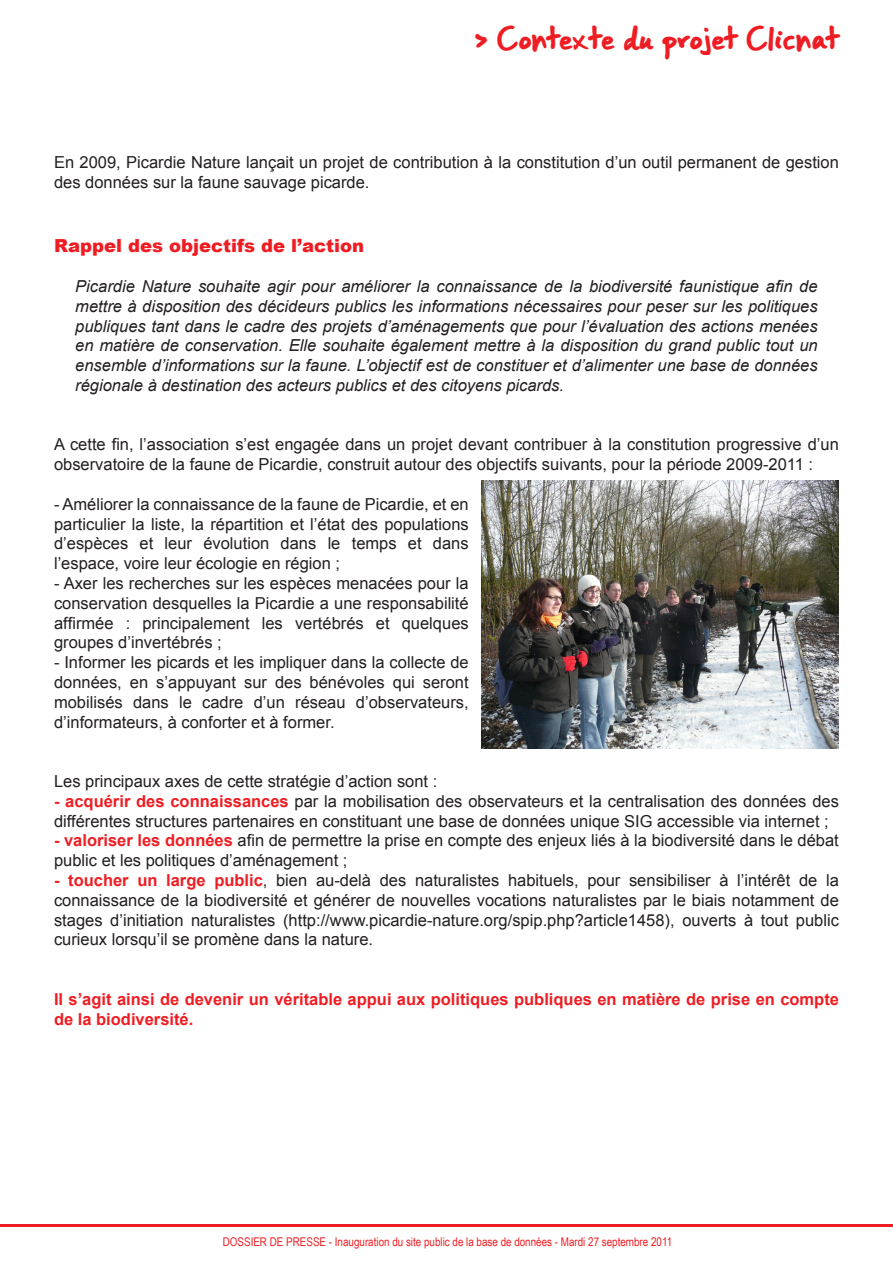
<style>
.page{position:relative;width:893px;height:1263px;background:#fff}
.page>*{position:absolute;margin:0;border:0;box-sizing:border-box;transform-origin:0 0}
.t1{font:22.5px "Gorri Sans";color:#ee1d23}
.t2{font:900 18px "Arial";color:#ee1d23}
.t3{font:16.5px/19.8px "Arial";color:#231f20}
.t4{font:italic 16.5px/19.8px "Arial";color:#231f20;text-align:justify}
.t5{font:700 16.5px/19.8px "Arial";color:#ee1d23}
.t6{font:12px "Arial Narrow";color:#ee1d23}
.s1{font-weight:700;color:#ee1d23}
</style>
<div class="page">
<hr style="left:0;top:1225px;width:893px;height:2px;background:#ee1d23">
<img style="left:481px;top:480px;width:358px;height:268px">
<p class="t1" style="left:475px;top:21px;width:366px">&gt; Contexte du projet Clicnat</p>
<p class="t3" style="left:54px;top:152px;width:786px">En 2009, Picardie Nature lançait un projet de contribution à la constitution d’un outil permanent de gestion des données sur la faune sauvage picarde.</p>
<p class="t2" style="left:54px;top:233px;width:312px">Rappel des objectifs de l’action</p>
<p class="t4" style="left:75px;top:276px;width:744px">Picardie Nature souhaite agir pour améliorer la connaissance de la biodiversité faunistique afin de mettre à disposition des décideurs publics les informations nécessaires pour peser sur les politiques publiques tant dans le cadre des projets d’aménagements que pour l’évaluation des actions menées en matière de conservation. Elle souhaite également mettre à la disposition du grand public tout un ensemble d’informations sur la faune. L’objectif est de constituer et d’alimenter une base de données régionale à destination des acteurs publics et des citoyens picards.</p>
<p class="t3" style="left:54px;top:435px;width:786px">A cette fin, l’association s’est engagée dans un projet devant contribuer à la constitution progressive d’un observatoire de la faune de Picardie, construit autour des objectifs suivants, pour la période 2009-2011 :</p>
<p class="t3" style="left:54px;top:494px;width:416px;text-align:justify">- Améliorer la connaissance de la faune de Picardie, et en particulier la liste, la répartition et l’état des populations d’espèces et leur évolution dans le temps et dans l’espace, voire leur écologie en région ;</p>
<p class="t3" style="left:54px;top:573px;width:416px;text-align:justify">- Axer les recherches sur les espèces menacées pour la conservation desquelles la Picardie a une responsabilité affirmée : principalement les vertébrés et quelques groupes d’invertébrés ;</p>
<p class="t3" style="left:54px;top:653px;width:416px;text-align:justify">- Informer les picards et les impliquer dans la collecte de données, en s’appuyant sur des bénévoles qui seront mobilisés dans le cadre d’un réseau d’observateurs, d’informateurs, à conforter et à former.</p>
<p class="t3" style="left:54px;top:771px;width:385px">Les principaux axes de cette stratégie d’action sont :</p>
<p class="t3" style="left:54px;top:791px;width:786px"><span class="s1">- acquérir des connaissances</span> par la mobilisation des observateurs et la centralisation des données des différentes structures partenaires en constituant une base de données unique SIG accessible via internet ;</p>
<p class="t3" style="left:54px;top:831px;width:786px"><span class="s1">- valoriser les données</span> afin de permettre la prise en compte des enjeux liés à la biodiversité dans le débat public et les politiques d’aménagement ;</p>
<p class="t3" style="left:54px;top:870px;width:786px;text-align:justify"><span class="s1">- toucher un large public</span>, bien au-delà des naturalistes habituels, pour sensibiliser à l’intérêt de la connaissance de la biodiversité et générer de nouvelles vocations naturalistes par le biais notamment de stages d’initiation naturalistes (http://www.picardie-nature.org/spip.php?article1458), ouverts à tout public curieux lorsqu’il se promène dans la nature.</p>
<p class="t5" style="left:54px;top:990px;width:786px">Il s’agit ainsi de devenir un véritable appui aux politiques publiques en matière de prise en compte de la biodiversité.</p>
<p class="t6" style="left:223px;top:1233px;width:451px">DOSSIER DE PRESSE - Inauguration du site public de la base de données - Mardi 27 septembre 2011</p>
</div>
